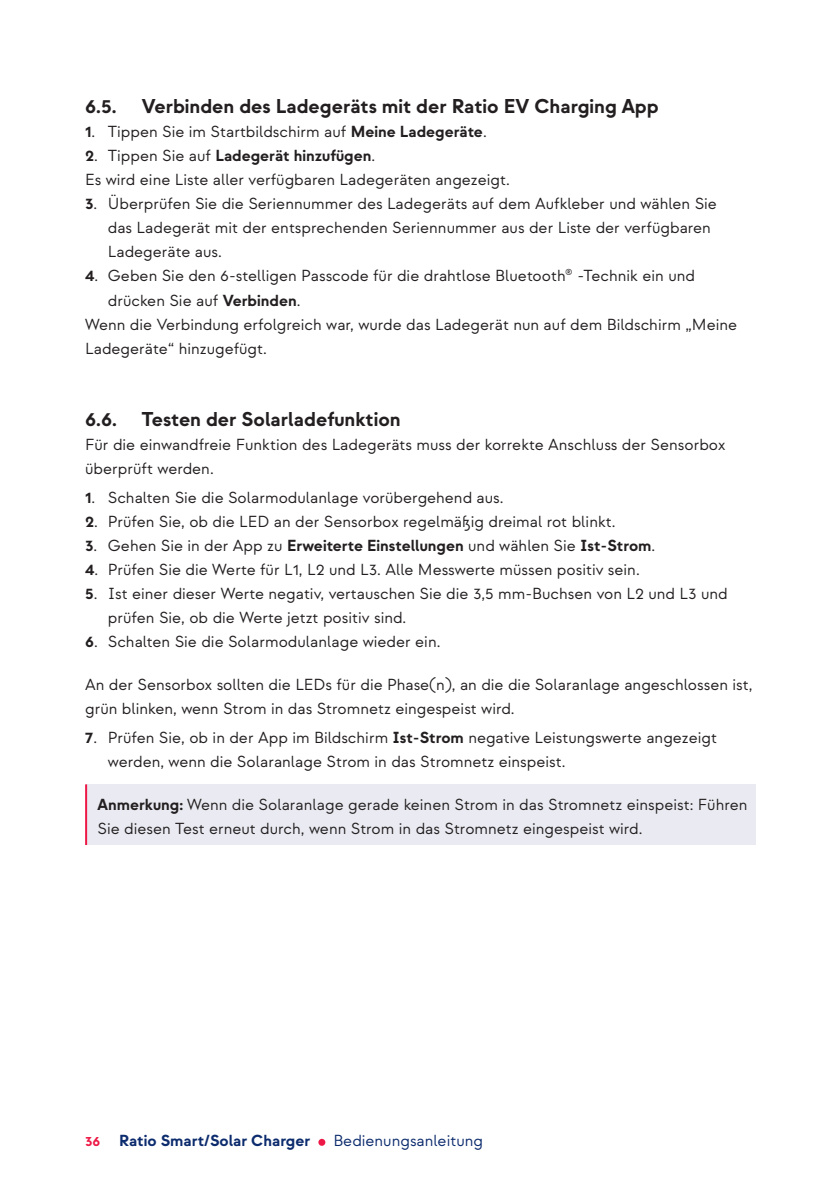
<style>
.page{position:relative;width:840px;height:1191px;background:#fff}
.page>*{position:absolute;margin:0;border:0;box-sizing:border-box;transform-origin:0 0}
.chapter_1_1_continue{font:700 20px "Strawford";color:#231f20}
.ol_1_continue{font:16px/24px "Strawford";color:#231f20}
.body_1{font:16px/24px "Strawford";color:#231f20}
.body_1_VarA{font:16px/24px "Strawford";color:#231f20}
.ol_1_continue-2{font:700 16px "Strawford";color:#231f20}
.ol_1{font:16px "Strawford";color:#231f20}
.t1{font:700 16px "Strawford";color:#0d2c6e}
.t2{font:16px "Strawford";color:#0d2c6e}
.s1{font-weight:700}
.s2{font-weight:400}
.s3{font-size:14px;color:#ed1845}
</style>
<div class="page">
<div style="left:318px;top:1138px;width:7px;height:7px;background:#ed1845;border-radius:50%"></div>
<div style="left:86px;top:784px;width:669px;height:61px;background:#eaebf2"></div>
<hr style="left:85px;top:784px;width:2px;height:61px;background:#ed1845">
<p class="chapter_1_1_continue" style="left:85px;top:94px;width:33px">6.5.</p>
<p class="chapter_1_1_continue" style="left:142px;top:94px;width:518px">Verbinden des Ladegeräts mit der Ratio EV Charging App</p>
<p class="ol_1" style="left:85px;top:122px;width:403px"><span class="s1">1</span>. Tippen Sie im Startbildschirm auf <span class="s1">Meine Ladegeräte</span>.</p>
<p class="ol_1_continue-2" style="left:85px;top:146px;width:291px">2<span class="s2">. Tippen Sie auf</span> Ladegerät hinzufügen<span class="s2">.</span></p>
<p class="body_1_VarA" style="left:85px;top:168px;width:426px">Es wird eine Liste aller verfügbaren Ladegeräten angezeigt.</p>
<p class="ol_1_continue" style="left:108px;top:192px;width:610px;text-indent:-23px"><span class="s1">3</span>. Überprüfen Sie die Seriennummer des Ladegeräts auf dem Aufkleber und wählen Sie das Ladegerät mit der entsprechenden Seriennummer aus der Liste der verfügbaren<br>Ladegeräte aus.</p>
<p class="ol_1_continue" style="left:108px;top:264px;width:588px;text-indent:-23px"><span class="s1">4</span>. Geben Sie den 6-stelligen Passcode für die drahtlose Bluetooth® -Technik ein und drücken Sie auf <span class="s1">Verbinden</span>.</p>
<p class="body_1_VarA" style="left:85px;top:312px;width:653px">Wenn die Verbindung erfolgreich war, wurde das Ladegerät nun auf dem Bildschirm „Meine<br>Ladegeräte“ hinzugefügt.</p>
<p class="chapter_1_1_continue" style="left:85px;top:406px;width:317px">6.6. Testen der Solarladefunktion</p>
<p class="body_1" style="left:85px;top:432px;width:641px">Für die einwandfreie Funktion des Ladegeräts muss der korrekte Anschluss der Sensorbox überprüft werden.</p>
<p class="ol_1" style="left:85px;top:488px;width:420px"><span class="s1">1</span>. Schalten Sie die Solarmodulanlage vorübergehend aus.</p>
<p class="ol_1_continue" style="left:85px;top:510px;width:531px"><span class="s1">2</span>. Prüfen Sie, ob die LED an der Sensorbox regelmäßig dreimal rot blinkt.</p>
<p class="ol_1_continue-2" style="left:85px;top:536px;width:571px">3<span class="s2">. Gehen Sie in der App zu</span> Erweiterte Einstellungen <span class="s2">und wählen Sie</span> Ist-Strom<span class="s2">.</span></p>
<p class="ol_1_continue" style="left:85px;top:558px;width:556px"><span class="s1">4</span>. Prüfen Sie die Werte für L1, L2 und L3. Alle Messwerte müssen positiv sein.</p>
<p class="ol_1_continue" style="left:108px;top:582px;width:621px;text-indent:-23px"><span class="s1">5</span>. Ist einer dieser Werte negativ, vertauschen Sie die 3,5 mm-Buchsen von L2 und L3 und prüfen Sie, ob die Werte jetzt positiv sind.</p>
<p class="ol_1_continue" style="left:85px;top:630px;width:356px"><span class="s1">6</span>. Schalten Sie die Solarmodulanlage wieder ein.</p>
<p class="body_1" style="left:85px;top:672px;width:668px">An der Sensorbox sollten die LEDs für die Phase(n), an die die Solaranlage angeschlossen ist, grün blinken, wenn Strom in das Stromnetz eingespeist wird.</p>
<p class="ol_1_continue" style="left:108px;top:726px;width:610px;text-indent:-23px"><span class="s1">7</span>. Prüfen Sie, ob in der App im Bildschirm <span class="s1">Ist-Strom</span> negative Leistungswerte angezeigt werden, wenn die Solaranlage Strom in das Stromnetz einspeist.</p>
<p class="body_1" style="left:97px;top:792px;width:651px"><span class="s1">Anmerkung:</span> Wenn die Solaranlage gerade keinen Strom in das Stromnetz einspeist: Führen<br>Sie diesen Test erneut durch, wenn Strom in das Stromnetz eingespeist wird.</p>
<p class="t1" style="left:85px;top:1130px;width:227px"><span class="s3">36</span> Ratio Smart/Solar Charger</p>
<p class="t2" style="left:333px;top:1130px;width:151px">Bedienungsanleitung</p>
</div>
